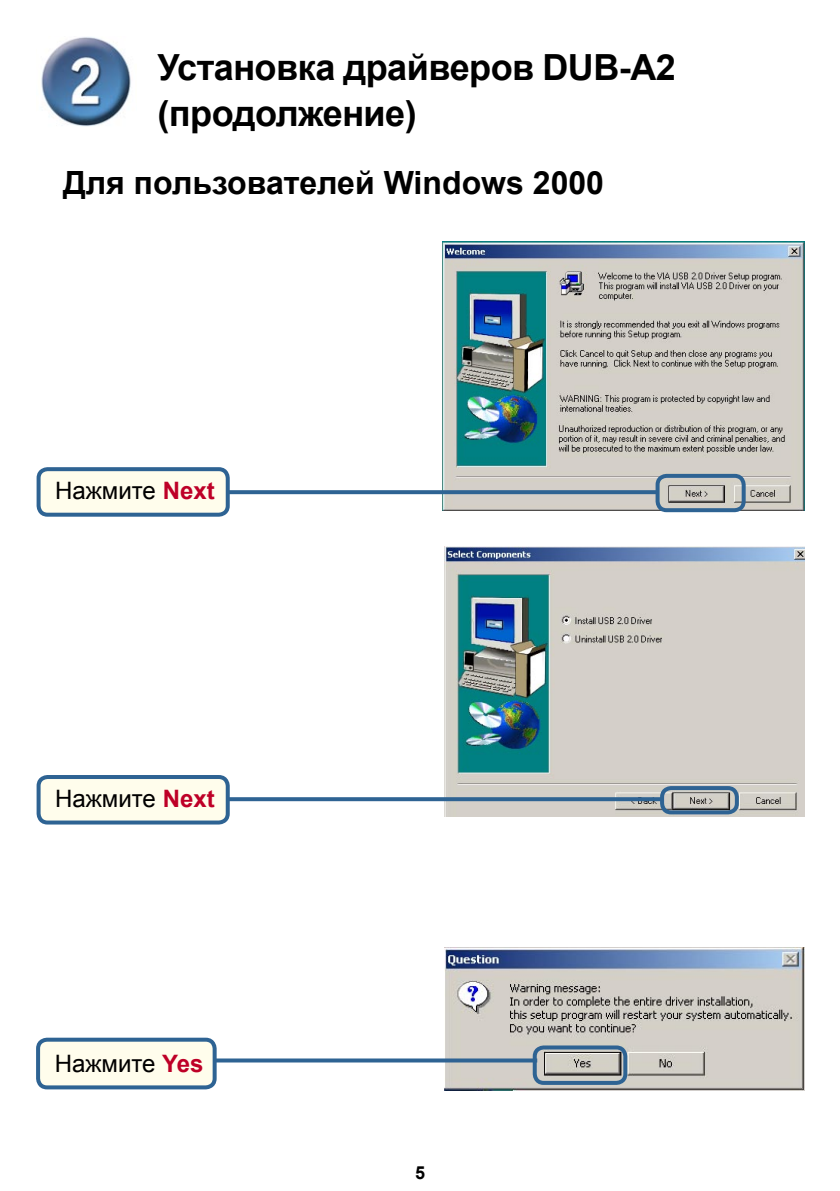
<style>
.page{position:relative;width:840px;height:1191px;background:#fff}
.page>*{position:absolute;margin:0;border:0;box-sizing:border-box;transform-origin:0 0}
.t1{font:700 36px/46px "Arial";letter-spacing:-.015em;color:#000}
.t2{font:700 32px "Arial";color:#000}
.t3{font:24px "Arial";color:#000}
.t4{font:700 18px "Arial";color:#000}
.s1{font-weight:700;color:#be0027}
</style>
<div class="page">
<img style="left:442px;top:242px;width:361px;height:269px">
<svg style="left:653px;top:472px;width:94px;height:38px;background:#a5adb1"></svg>
<svg style="left:231px;top:490px;width:426px;height:4px;background:#366896"></svg>
<svg style="left:36px;top:467px;width:195px;height:47px;background:#e0e6df"></svg>
<img style="left:41px;top:37px;width:90px;height:90px">
<img style="left:444px;top:546px;width:359px;height:270px">
<svg style="left:657px;top:784px;width:83px;height:28px;background:#97a2a9"></svg>
<svg style="left:231px;top:797px;width:431px;height:4px;background:#366996"></svg>
<img style="left:444px;top:947px;width:359px;height:143px">
<svg style="left:218px;top:1058px;width:312px;height:4px"></svg>
<svg style="left:530px;top:1043px;width:99px;height:39px;background:#a2a9ac"></svg>
<svg style="left:36px;top:775px;width:195px;height:47px;background:#dfe6df"></svg>
<svg style="left:36px;top:1037px;width:182px;height:50px;background:#e0e6df"></svg>
<p class="t1" style="left:157px;top:46px;width:519px">Установка драйверов DUB-A2 (продолжение)</p>
<p class="t2" style="left:63px;top:161px;width:542px">Для пользователей Windows 2000</p>
<p class="t3" style="left:55px;top:475px;width:161px">Нажмите <span class="s1">Next</span></p>
<p class="t3" style="left:55px;top:783px;width:161px">Нажмите <span class="s1">Next</span></p>
<p class="t3" style="left:55px;top:1047px;width:150px">Нажмите <span class="s1">Yes</span></p>
<p class="t4" style="left:415px;top:1161px;width:12px">5</p>
</div>
